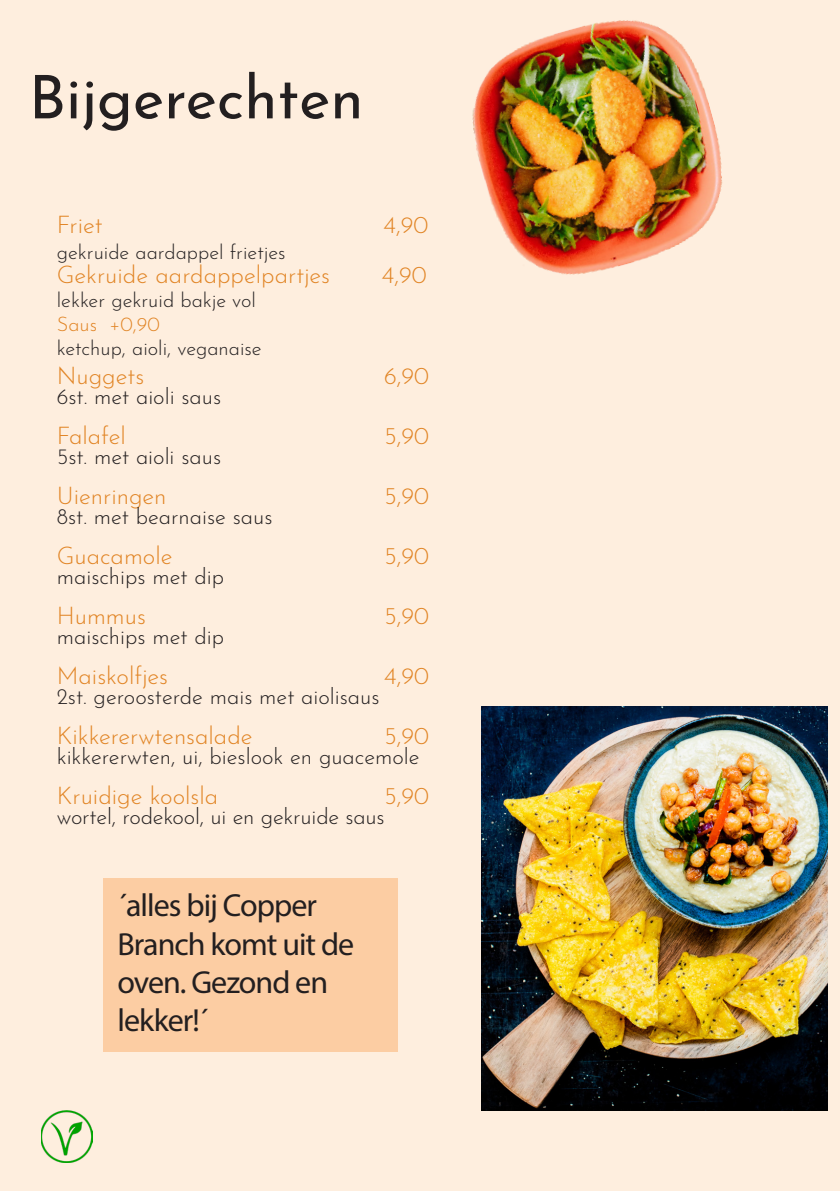
<style>
.page{position:relative;width:840px;height:1191px;background:#fff}
.page>*{position:absolute;margin:0;border:0;box-sizing:border-box;transform-origin:0 0}
.t1{font:60px "Josefin Sans";color:#231f20}
.t2{font:32px/38.4px "Myriad Pro";letter-spacing:-.03em;color:#231f20}
.t3{font:300 24px "Josefin Sans";color:#e18424}
.t4{font:300 22px "Josefin Sans";color:#231f20}
.t5{font:300 20px "Josefin Sans";color:#231f20}
.t6{font:300 20px "Josefin Sans";color:#e18424}
</style>
<div class="page">
<div style="left:0;top:0;width:839px;height:1191px;background:#feeede"></div>
<img style="left:472px;top:20px;width:251px;height:255px">
<img style="left:481px;top:706px;width:345px;height:404px">
<div style="left:103px;top:877px;width:294px;height:174px;background:#fccda3"></div>
<img style="left:41px;top:1110px;width:51px;height:52px">
<p class="t1" style="left:29px;top:47px;width:336px">Bijgerechten</p>
<p class="t3" style="left:57px;top:206px;width:47px">Friet</p>
<p class="t3" style="left:383px;top:206px;width:46px">4,90</p>
<p class="t5" style="left:57px;top:236px;width:230px">gekruide aardappel frietjes</p>
<p class="t3" style="left:57px;top:256px;width:275px">Gekruide aardappelpartjes</p>
<p class="t3" style="left:382px;top:256px;width:46px">4,90</p>
<p class="t5" style="left:57px;top:284px;width:201px">lekker gekruid bakje vol</p>
<p class="t6" style="left:57px;top:308px;width:104px">Saus +0,90</p>
<p class="t5" style="left:57px;top:332px;width:206px">ketchup, aioli, veganaise</p>
<p class="t3" style="left:57px;top:357px;width:89px">Nuggets</p>
<p class="t3" style="left:384px;top:357px;width:47px">6,90</p>
<p class="t4" style="left:57px;top:379px;width:166px">6st. met aioli saus</p>
<p class="t3" style="left:57px;top:417px;width:70px">Falafel</p>
<p class="t3" style="left:384px;top:417px;width:47px">5,90</p>
<p class="t4" style="left:57px;top:439px;width:166px">5st. met aioli saus</p>
<p class="t3" style="left:57px;top:477px;width:111px">Uienringen</p>
<p class="t3" style="left:384px;top:477px;width:47px">5,90</p>
<p class="t4" style="left:57px;top:499px;width:217px">8st. met bearnaise saus</p>
<p class="t3" style="left:57px;top:537px;width:117px">Guacamole</p>
<p class="t3" style="left:384px;top:537px;width:47px">5,90</p>
<p class="t4" style="left:57px;top:559px;width:169px">maischips met dip</p>
<p class="t3" style="left:57px;top:597px;width:91px">Hummus</p>
<p class="t3" style="left:384px;top:597px;width:47px">5,90</p>
<p class="t4" style="left:57px;top:619px;width:169px">maischips met dip</p>
<p class="t3" style="left:57px;top:657px;width:113px">Maiskolfjes</p>
<p class="t3" style="left:384px;top:657px;width:46px">4,90</p>
<p class="t4" style="left:57px;top:679px;width:324px">2st. geroosterde mais met aiolisaus</p>
<p class="t3" style="left:57px;top:717px;width:197px">Kikkererwtensalade</p>
<p class="t3" style="left:384px;top:717px;width:47px">5,90</p>
<p class="t4" style="left:57px;top:739px;width:364px">kikkererwten, ui, bieslook en guacemole</p>
<p class="t3" style="left:57px;top:777px;width:163px">Kruidige koolsla</p>
<p class="t3" style="left:384px;top:777px;width:47px">5,90</p>
<p class="t4" style="left:57px;top:799px;width:329px">wortel, rodekool, ui en gekruide saus</p>
<p class="t2" style="left:117px;top:885px;width:238px">´alles bij Copper<br>Branch komt uit de oven. Gezond en lekker!´</p>
</div>
